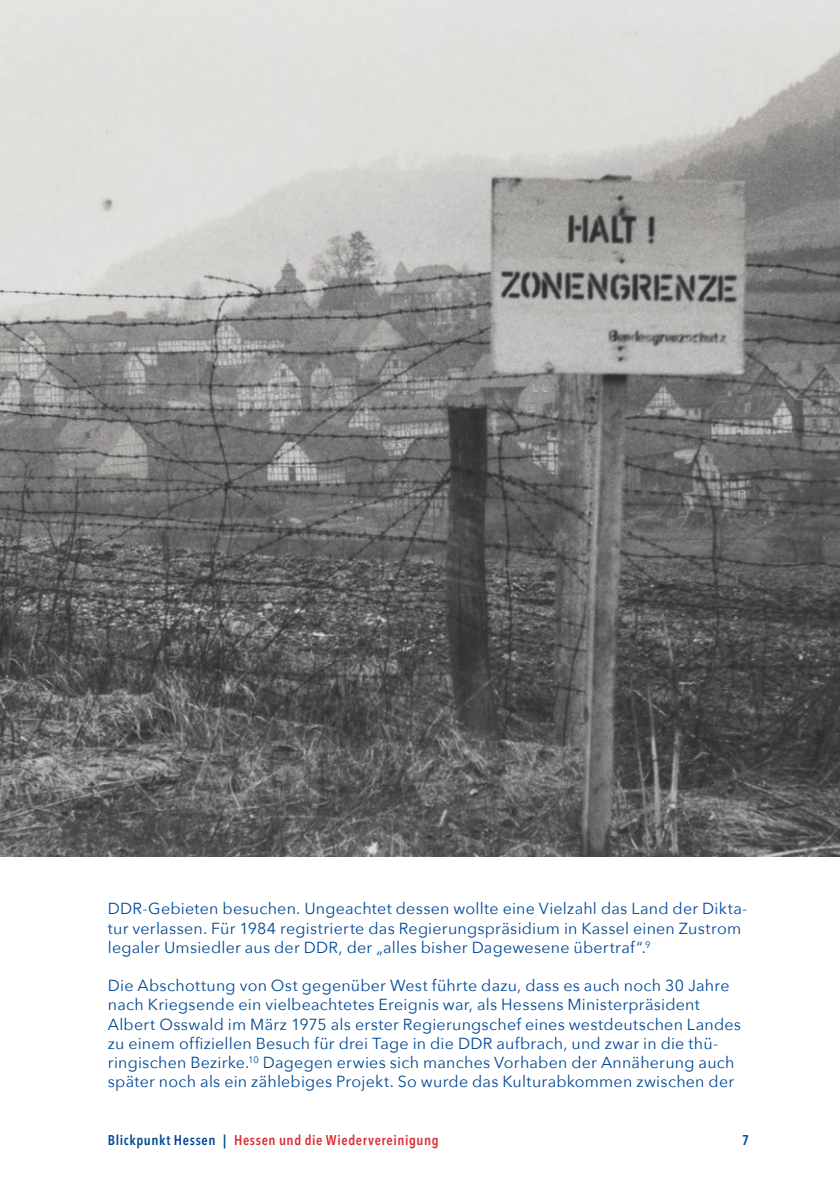
<style>
.page{position:relative;width:840px;height:1191px;background:#fff}
.page>*{position:absolute;margin:0;border:0;box-sizing:border-box;transform-origin:0 0}
.t1{font:16px/19.2px "Avenir Next";letter-spacing:.015em;color:#004996}
.t2{font:600 condensed 14px "Avenir Next LT Pro";letter-spacing:.045em;color:#dc2f34}
.t3{font:600 condensed 14px "Avenir Next LT Pro";color:#004996}
.s1{color:#004996}
</style>
<div class="page">
<img style="left:0;top:0;width:839px;height:857px">
<p class="t1" style="left:108px;top:898px;width:640px">DDR-Gebieten besuchen. Ungeachtet dessen wollte eine Vielzahl das Land der Dikta&shy;tur verlassen. Für 1984 registrierte das Regierungspräsidium in Kassel einen Zustrom legaler Umsiedler aus der DDR, der „alles bisher Dagewesene übertraf“.<sup>9</sup></p>
<p class="t1" style="left:108px;top:975px;width:634px">Die Abschottung von Ost gegenüber West führte dazu, dass es auch noch 30 Jahre nach Kriegsende ein vielbeachtetes Ereignis war, als Hessens Ministerpräsident Albert Osswald im März 1975 als erster Regierungschef eines westdeutschen Landes zu einem offiziellen Besuch für drei Tage in die DDR aufbrach, und zwar in die thü&shy;ringischen Bezirke.<sup>10</sup> Dagegen erwies sich manches Vorhaben der Annäherung auch später noch als ein zählebiges Projekt. So wurde das Kulturabkommen zwischen der</p>
<p class="t2" style="left:108px;top:1131px;width:332px"><span class="s1">Blickpunkt Hessen |</span> Hessen und die Wiedervereinigung</p>
<p class="t3" style="left:741px;top:1131px;width:8px">7</p>
</div>
